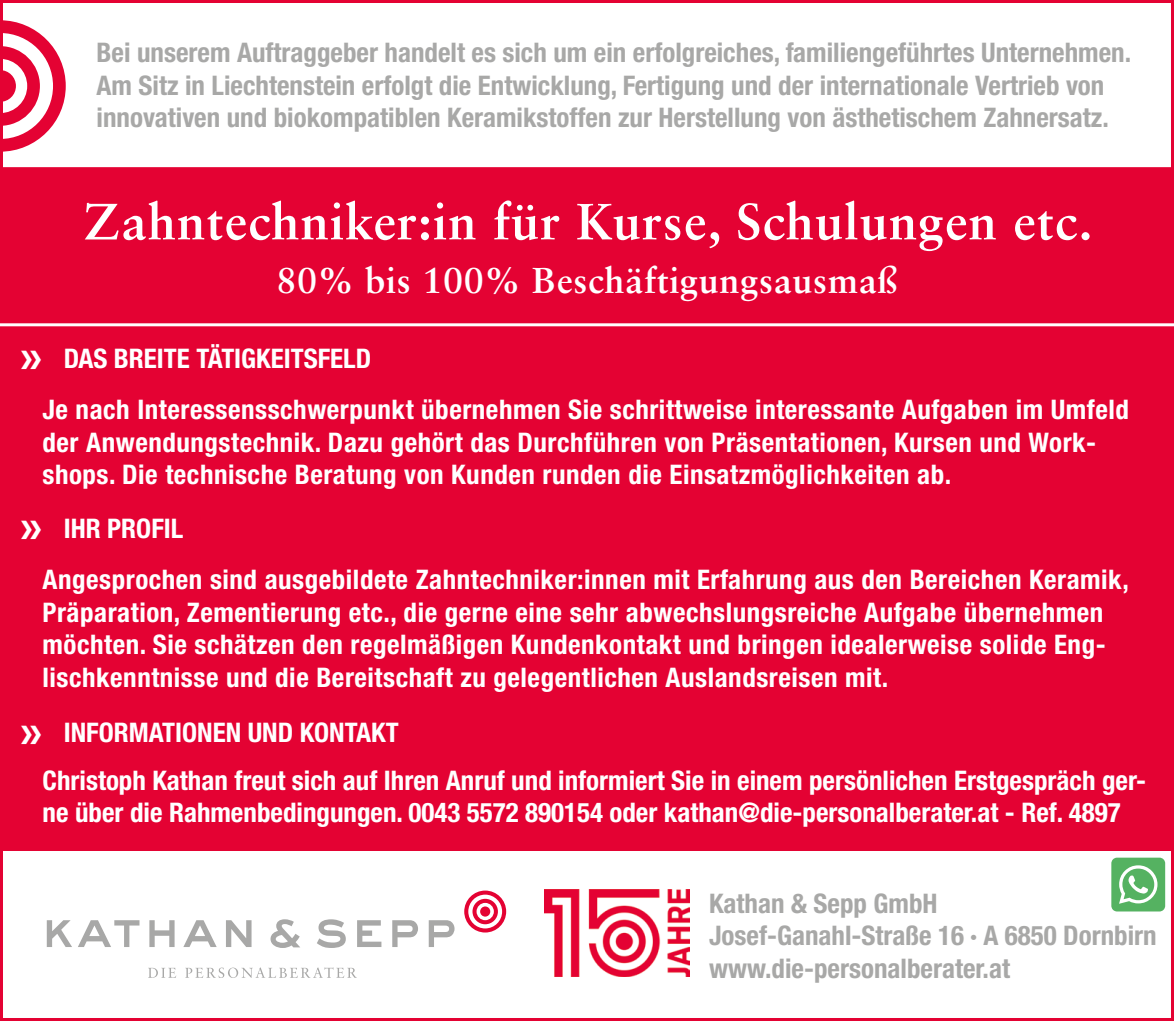
<style>
.page{position:relative;width:1174px;height:1021px;background:#fff}
.page>*{position:absolute;margin:0;border:0;box-sizing:border-box;transform-origin:0 0}
.t1{font:700 51px "Sabon LT Std";letter-spacing:.02em;color:#fff}
.t2{font:700 48px "Myriad Pro";color:#fff}
.t3{font:700 36px "Sabon LT Std";letter-spacing:.02em;color:#fff}
.t4{font:700 condensed 27px/32.4px "Helvetica Neue LT Std";letter-spacing:.02em;color:#fff}
.t5{font:700 condensed 27px/32.4px "Helvetica Neue LT Std";color:#a8a8a7}
.t6{font:700 condensed 27px/47.4px "Helvetica Neue LT Std";color:#fff}
.s1{font-family:"Myriad Pro";font-stretch:normal;font-size:48px}
</style>
<div class="page">
<div style="left:0;top:0;width:1174px;height:850px;background:#e40233"></div>
<div style="left:1px;top:2px;width:1171px;height:167px;background:#fff"></div>
<div style="left:0;top:0;width:1174px;height:170px;border:3px solid #e40233"></div>
<svg style="left:0;top:20px;width:66px;height:132px"></svg>
<hr style="left:0;top:323px;width:1174px;height:3px;background:#fff">
<img style="left:544px;top:889px;width:145px;height:87px">
<svg style="left:464px;top:890px;width:42px;height:42px"></svg>
<svg style="left:47px;top:920px;width:25px;height:27px"></svg>
<svg style="left:78px;top:920px;width:61px;height:27px"></svg>
<svg style="left:149px;top:920px;width:26px;height:27px"></svg>
<svg style="left:183px;top:920px;width:34px;height:27px"></svg>
<svg style="left:226px;top:920px;width:25px;height:27px"></svg>
<svg style="left:317px;top:919px;width:29px;height:28px"></svg>
<svg style="left:357px;top:920px;width:24px;height:27px"></svg>
<svg style="left:392px;top:920px;width:26px;height:27px"></svg>
<svg style="left:429px;top:920px;width:25px;height:27px"></svg>
<svg style="left:148px;top:967px;width:28px;height:10px"></svg>
<svg style="left:185px;top:967px;width:172px;height:11px"></svg>
<svg style="left:270px;top:919px;width:30px;height:29px"></svg>
<p class="t5" style="left:97px;top:36px;width:1036px">Bei unserem Auftraggeber handelt es sich um ein erfolgreiches, familiengeführtes Unternehmen.<br>Am Sitz in Liechtenstein erfolgt die Entwicklung, Fertigung und der internationale Vertrieb von innovativen und biokompatiblen Keramikstoffen zur Herstellung von ästhetischem Zahnersatz.</p>
<h2 class="t2" style="left:20px;top:325px;width:24px">»</h2>
<h1 class="t1" style="left:83px;top:190px;width:1010px">Zahntechniker:in für Kurse, Schulungen etc.</h1>
<h3 class="t3" style="left:276px;top:258px;width:622px">80% bis 100% Beschäftigungsausmaß</h3>
<p class="t6" style="left:64px;top:334px;width:309px">DAS BREITE TÄTIGKEITSFELD</p>
<p class="t4" style="left:43px;top:393px;width:1087px">Je nach Interessensschwerpunkt übernehmen Sie schrittweise interessante Aufgaben im Umfeld der Anwendungstechnik. Dazu gehört das Durchführen von Präsentationen, Kursen und Work&shy;shops. Die technische Beratung von Kunden runden die Einsatzmöglichkeiten ab.</p>
<p class="t4" style="left:43px;top:503px;width:1087px;line-height:51px;text-indent:-22px"><span class="s1">»</span> IHR PROFIL<br>Angesprochen sind ausgebildete Zahntechniker:innen mit Erfahrung aus den Bereichen Keramik,</p>
<p class="t4" style="left:43px;top:595px;width:1064px;text-align:justify">Präparation, Zementierung etc., die gerne eine sehr abwechslungsreiche Aufgabe übernehmen möchten. Sie schätzen den regelmäßigen Kundenkontakt und bringen idealerweise solide Eng&shy;lischkenntnisse und die Bereitschaft zu gelegentlichen Auslandsreisen mit.</p>
<p class="t6" style="left:43px;top:708px;width:1105px;text-indent:21px">INFORMATIONEN UND KONTAKT<br>Christoph Kathan freut sich auf Ihren Anruf und informiert Sie in einem persönlichen Erstgespräch ger-</p>
<p class="t6" style="left:43px;top:788px;width:1079px">ne über die Rahmenbedingungen. 0043 5572 890154 oder kathan@die-personalberater.at - Ref. 4897</p>
<h2 class="t2" style="left:20px;top:699px;width:24px">»</h2>
<p class="t5" style="left:709px;top:886px;width:449px">Kathan &amp; Sepp GmbH<br>Josef-Ganahl-Straße 16 · A 6850 Dornbirn www.die-personalberater.at</p>
</div>
